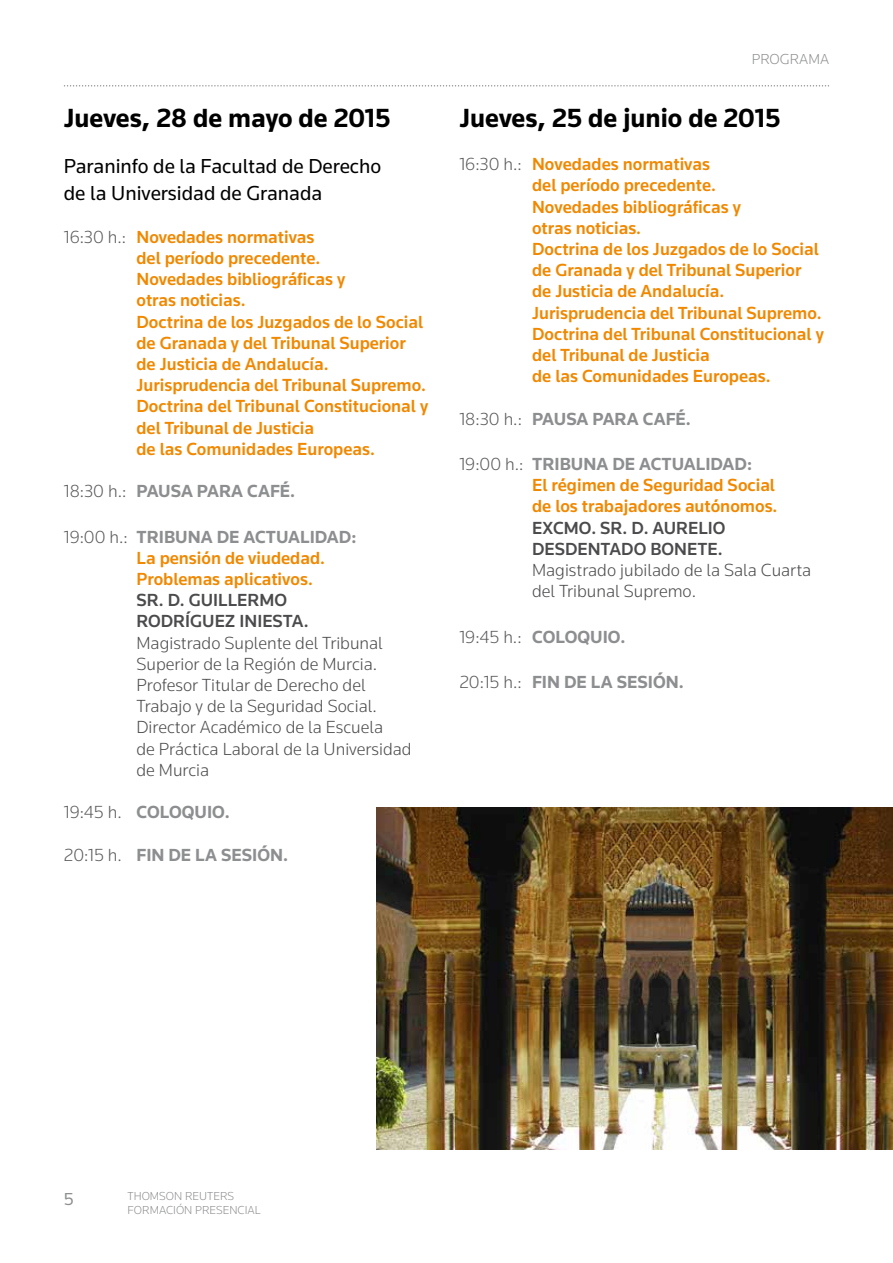
<style>
.page{position:relative;width:893px;height:1263px;background:#fff}
.page>*{position:absolute;margin:0;border:0;box-sizing:border-box;transform-origin:0 0}
.t1{font:700 27.3px "Knowledge";color:#000}
.t2{font:21px/27.3px "Knowledge";color:#000}
.t3{font:500 18.15px/21.1px "Knowledge";color:#f08800}
.t4{font:300 18.15px/21.1px "Knowledge";color:#4b4b4d}
.t5{font:700 18.15px "Knowledge";color:#8d8e90}
.t6{font:500 18.15px/21.1px "Knowledge";color:#4b4b4d}
.t7{font:18px "Knowledge";color:#8d8e90}
.t8{font:300 15px "Knowledge";color:#8d8e90}
.t9{font:300 12px/14.4px "Knowledge";color:#8d8e90}
.s1{font-weight:300;color:#58585a}
.s2{font-weight:700;color:#8d8e90}
</style>
<div class="page">
<svg style="left:65px;top:85px;width:764px;height:2px"></svg>
<img style="left:376px;top:808px;width:517px;height:341px">
<h1 class="t1" style="left:64px;top:101px;width:328px">Jueves, 28 de mayo de 2015</h1>
<p class="t2" style="left:64px;top:152px;width:319px">Paraninfo de la Facultad de Derecho de la Universidad de Granada</p>
<p class="t3" style="left:136px;top:226px;width:293px;text-indent:-73px"><span class="s1">16:30 h.:</span> Novedades normativas<br>del período precedente.<br>Novedades bibliográficas y<br>otras noticias.<br>Doctrina de los Juzgados de lo Social de Granada y del Tribunal Superior de Justicia de Andalucía.<br>Jurisprudencia del Tribunal Supremo.<br>Doctrina del Tribunal Constitucional y del Tribunal de Justicia<br>de las Comunidades Europeas.</p>
<p class="t5" style="left:64px;top:480px;width:233px"><span class="s1">18:30 h.:</span> PAUSA PARA CAFÉ.</p>
<p class="t3" style="left:136px;top:526px;width:221px;text-indent:-73px"><span class="s1">19:00 h.:</span> <span class="s2">TRIBUNA DE ACTUALIDAD:<br></span>La pensión de viudedad.<br>Problemas aplicativos.</p>
<p class="t6" style="left:136px;top:589px;width:174px">SR. D. GUILLERMO<br>RODRÍGUEZ INIESTA.</p>
<p class="t4" style="left:136px;top:632px;width:277px">Magistrado Suplente del Tribunal<br>Superior de la Región de Murcia.<br>Profesor Titular de Derecho del<br>Trabajo y de la Seguridad Social.<br>Director Académico de la Escuela<br>de Práctica Laboral de la Universidad de Murcia</p>
<p class="t5" style="left:64px;top:801px;width:168px"><span class="s1">19:45 h.</span> COLOQUIO.</p>
<p class="t5" style="left:64px;top:843px;width:226px"><span class="s1">20:15 h.</span> FIN DE LA SESIÓN.</p>
<p class="t8" style="left:752px;top:50px;width:79px">PROGRAMA</p>
<h1 class="t1" style="left:459px;top:101px;width:322px">Jueves, 25 de junio de 2015</h1>
<p class="t3" style="left:532px;top:153px;width:293px;text-indent:-73px"><span class="s1">16:30 h.:</span> Novedades normativas<br>del período precedente.<br>Novedades bibliográficas y<br>otras noticias.<br>Doctrina de los Juzgados de lo Social de Granada y del Tribunal Superior de Justicia de Andalucía.<br>Jurisprudencia del Tribunal Supremo.<br>Doctrina del Tribunal Constitucional y del Tribunal de Justicia<br>de las Comunidades Europeas.</p>
<p class="t5" style="left:459px;top:407px;width:233px"><span class="s1">18:30 h.:</span> PAUSA PARA CAFÉ.</p>
<p class="t3" style="left:532px;top:453px;width:247px;text-indent:-73px"><span class="s1">19:00 h.:</span> <span class="s2">TRIBUNA DE ACTUALIDAD:<br></span>El régimen de Seguridad Social de los trabajadores autónomos.</p>
<p class="t6" style="left:532px;top:517px;width:195px">EXCMO. SR. D. AURELIO<br>DESDENTADO BONETE.</p>
<p class="t4" style="left:532px;top:559px;width:281px">Magistrado jubilado de la Sala Cuarta del Tribunal Supremo.</p>
<p class="t5" style="left:459px;top:625px;width:168px"><span class="s1">19:45 h.:</span> COLOQUIO.</p>
<p class="t5" style="left:459px;top:670px;width:226px"><span class="s1">20:15 h.:</span> FIN DE LA SESIÓN.</p>
<p class="t7" style="left:64px;top:1187px;width:11px">5</p>
<p class="t9" style="left:128px;top:1188px;width:135px">THOMSON REUTERS<br>FORMACIÓN PRESENCIAL</p>
</div>
